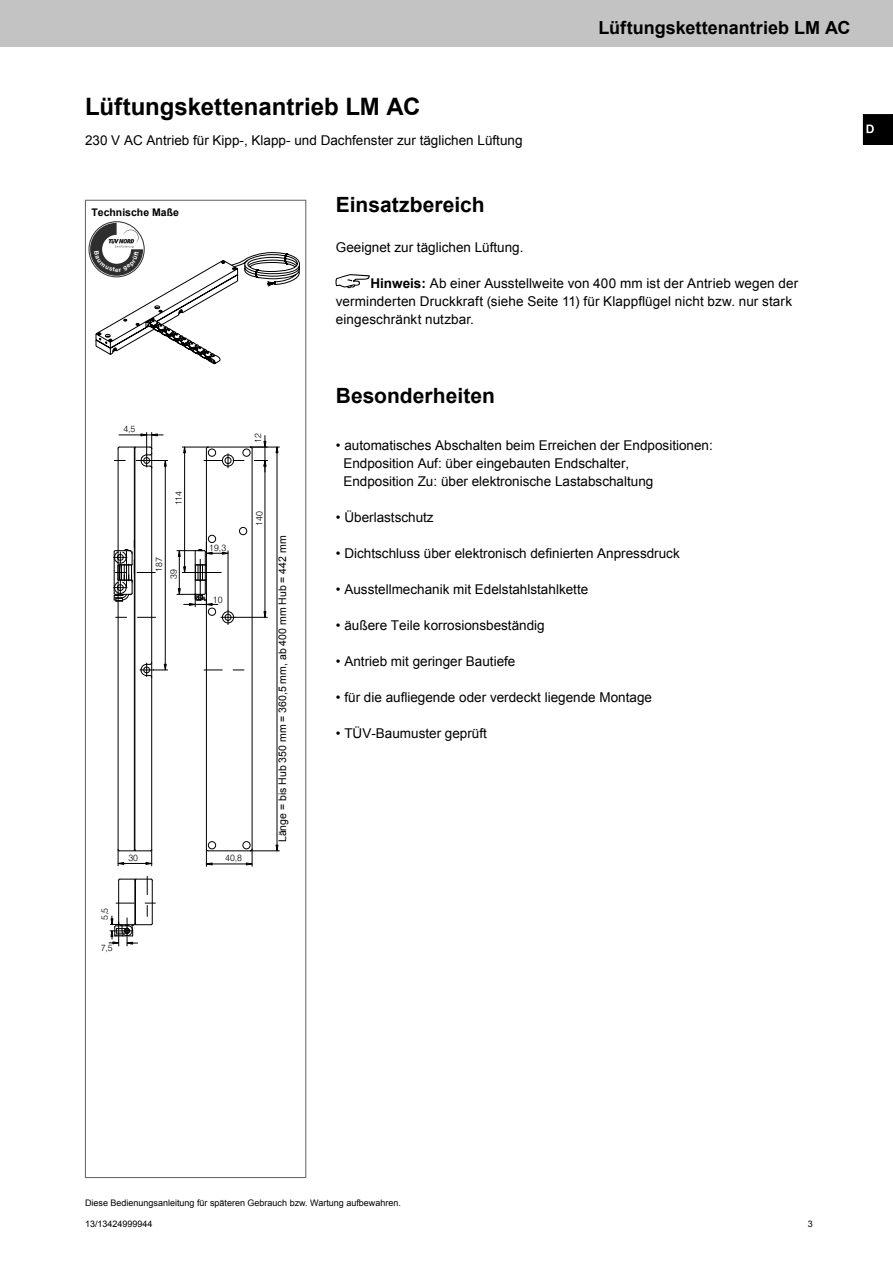
<style>
.page{position:relative;width:893px;height:1263px;background:#fff}
.page>*{position:absolute;margin:0;border:0;box-sizing:border-box;transform-origin:0 0}
.Produkttitel_deutsch{font:700 24px "Arial";color:#000}
.Kasten_deutsch{font:700 21px "Arial";color:#000}
.Produkttitel_deutsch-2{font:700 18px "Arial";color:#000}
.Fließtext_deutsch_ei{font:13.5px "Arial";color:#000}
.Grundformat_deutsch{font:13.5px/18px "Arial";letter-spacing:.005em;color:#000}
.Untertitel_deutsch{font:13.5px "Arial";color:#000}
.Fließtext_deutsch{font:13.5px "Arial";color:#000}
.Fließtext_deutsch_ei-2{font:10.5px "Arial";color:#000}
.Fließtext_deutsch_ei-3{font:700 10.5px "Arial";color:#000}
.t1{font:300 9.15px "Swiss 721 BT";color:#000}
.t2{font:9px "Arial";color:#000}
.s1{font-weight:700}
</style>
<div class="page">
<div style="left:0;top:0;width:893px;height:47px;background:#c3c3c3"></div>
<svg style="left:336px;top:274px;width:34px;height:14px"></svg>
<div style="left:85px;top:200px;width:221px;height:978px;border:1px solid #5f5f5f"></div>
<div style="left:863px;top:115px;width:30px;height:29px;background:#000"></div>
<svg style="left:866px;top:125px;width:8px;height:8px"></svg>
<hr style="left:277px;top:453px;width:1px;height:392px;background:#000">
<hr style="left:151px;top:677px;width:1px;height:173px;background:#000">
<hr style="left:206px;top:543px;width:1px;height:306px;background:#000">
<hr style="left:252px;top:449px;width:1px;height:400px;background:#000">
<hr style="left:118px;top:448px;width:1px;height:402px;background:#000">
<hr style="left:135px;top:448px;width:1px;height:402px;background:#000">
<hr style="left:134px;top:447px;width:1px;height:404px;background:#000">
<hr style="left:184px;top:453px;width:1px;height:114px;background:#000">
<hr style="left:236px;top:617px;width:31px;height:1px;background:#000">
<hr style="left:265px;top:466px;width:1px;height:146px;background:#000">
<svg style="left:264px;top:611px;width:2px;height:7px"></svg>
<hr style="left:206px;top:449px;width:1px;height:94px;background:#000">
<svg style="left:182px;top:436px;width:97px;height:36px"></svg>
<div style="left:208px;top:449px;width:8px;height:7px;border:1px solid #000;border-radius:50%"></div>
<svg style="left:204px;top:670px;width:49px;height:1px"></svg>
<div style="left:239px;top:527px;width:8px;height:8px;border:1px solid #000;border-radius:50%"></div>
<div style="left:208px;top:535px;width:8px;height:8px;border:1px solid #000;border-radius:50%"></div>
<hr style="left:165px;top:466px;width:1px;height:198px;background:#000">
<hr style="left:151px;top:467px;width:1px;height:196px;background:#000">
<svg style="left:114px;top:432px;width:54px;height:36px"></svg>
<svg style="left:140px;top:662px;width:28px;height:15px"></svg>
<hr style="left:212px;top:864px;width:34px;height:1px;background:#000">
<svg style="left:205px;top:849px;width:7px;height:17px"></svg>
<svg style="left:246px;top:845px;width:33px;height:21px"></svg>
<div style="left:243px;top:841px;width:7px;height:8px;border:1px solid #000;border-radius:50%"></div>
<div style="left:208px;top:841px;width:8px;height:8px;border:1px solid #000;border-radius:50%"></div>
<hr style="left:208px;top:850px;width:42px;height:1px;background:#000">
<svg style="left:117px;top:849px;width:36px;height:17px"></svg>
<svg style="left:115px;top:617px;width:41px;height:1px"></svg>
<svg style="left:177px;top:542px;width:59px;height:82px"></svg>
<svg style="left:114px;top:540px;width:41px;height:62px"></svg>
<svg style="left:109px;top:876px;width:46px;height:70px"></svg>
<svg style="left:90px;top:223px;width:210px;height:142px"></svg>
<p class="Produkttitel_deutsch" style="left:85px;top:90px;width:337px">Lüftungskettenantrieb LM AC</p>
<p class="Untertitel_deutsch" style="left:85px;top:131px;width:439px">230 V AC Antrieb für Kipp-, Klapp- und Dachfenster zur täglichen Lüftung</p>
<p class="Produkttitel_deutsch-2" style="left:598px;top:16px;width:254px">Lüftungskettenantrieb LM AC</p>
<p class="Fließtext_deutsch_ei-3" style="left:91px;top:205px;width:89px">Technische Maße</p>
<p class="t1" style="left:123px;top:423px;width:14px">4,5</p>
<p class="t1" style="left:252px;top:443px;width:11px;rotate:-90deg">12</p>
<p class="t1" style="left:173px;top:505px;width:16px;rotate:-90deg">114</p>
<p class="t1" style="left:153px;top:572px;width:16px;rotate:-90deg">187</p>
<p class="t1" style="left:168px;top:578px;width:11px;rotate:-90deg">39</p>
<p class="t1" style="left:209px;top:542px;width:18px">19,3</p>
<p class="t1" style="left:213px;top:594px;width:11px">10</p>
<p class="t1" style="left:254px;top:526px;width:16px;rotate:-90deg">140</p>
<p class="t1" style="left:128px;top:853px;width:11px">30</p>
<p class="t1" style="left:225px;top:853px;width:18px">40,8</p>
<p class="Fließtext_deutsch_ei-2" style="left:276px;top:842px;width:308px;rotate:-90deg">Länge = bis Hub 350 mm = 360,5 mm, ab 400 mm Hub = 442 mm</p>
<p class="t1" style="left:99px;top:920px;width:14px;rotate:-90deg">5,5</p>
<p class="t1" style="left:101px;top:942px;width:14px">7,5</p>
<p class="Kasten_deutsch" style="left:336px;top:191px;width:150px">Einsatzbereich</p>
<p class="Fließtext_deutsch" style="left:336px;top:238px;width:189px">Geeignet zur täglichen Lüftung.</p>
<p class="Grundformat_deutsch" style="left:336px;top:274px;width:464px;text-indent:34px"><span class="s1">Hinweis:</span> Ab einer Ausstellweite von 400 mm ist der Antrieb wegen der verminderten Druckkraft (siehe Seite 11) für Klappflügel nicht bzw. nur stark eingeschränkt nutzbar.</p>
<p class="Kasten_deutsch" style="left:336px;top:382px;width:160px">Besonderheiten</p>
<p class="Fließtext_deutsch_ei" style="left:336px;top:436px;width:378px">• automatisches Abschalten beim Erreichen der Endpositionen:</p>
<p class="Fließtext_deutsch_ei" style="left:343px;top:454px;width:287px">Endposition Auf: über eingebauten Endschalter,</p>
<p class="Fließtext_deutsch_ei" style="left:343px;top:472px;width:311px">Endposition Zu: über elektronische Lastabschaltung</p>
<p class="Fließtext_deutsch_ei" style="left:336px;top:508px;width:99px">• Überlastschutz</p>
<p class="Fließtext_deutsch_ei" style="left:336px;top:544px;width:345px">• Dichtschluss über elektronisch definierten Anpressdruck</p>
<p class="Fließtext_deutsch_ei" style="left:336px;top:580px;width:254px">• Ausstellmechanik mit Edelstahlstahlkette</p>
<p class="Fließtext_deutsch_ei" style="left:336px;top:616px;width:210px">• äußere Teile korrosionsbeständig</p>
<p class="Fließtext_deutsch_ei" style="left:336px;top:652px;width:181px">• Antrieb mit geringer Bautiefe</p>
<p class="Fließtext_deutsch_ei" style="left:336px;top:688px;width:318px">• für die aufliegende oder verdeckt liegende Montage</p>
<p class="Fließtext_deutsch_ei" style="left:336px;top:724px;width:153px">• TÜV-Baumuster geprüft</p>
<p class="t2" style="left:85px;top:1197px;width:317px">Diese Bedienungsanleitung für späteren Gebrauch bzw. Wartung aufbewahren.</p>
<p class="t2" style="left:85px;top:1218px;width:69px">13/13424999944</p>
<p class="t2" style="left:808px;top:1218px;width:7px">3</p>
</div>
